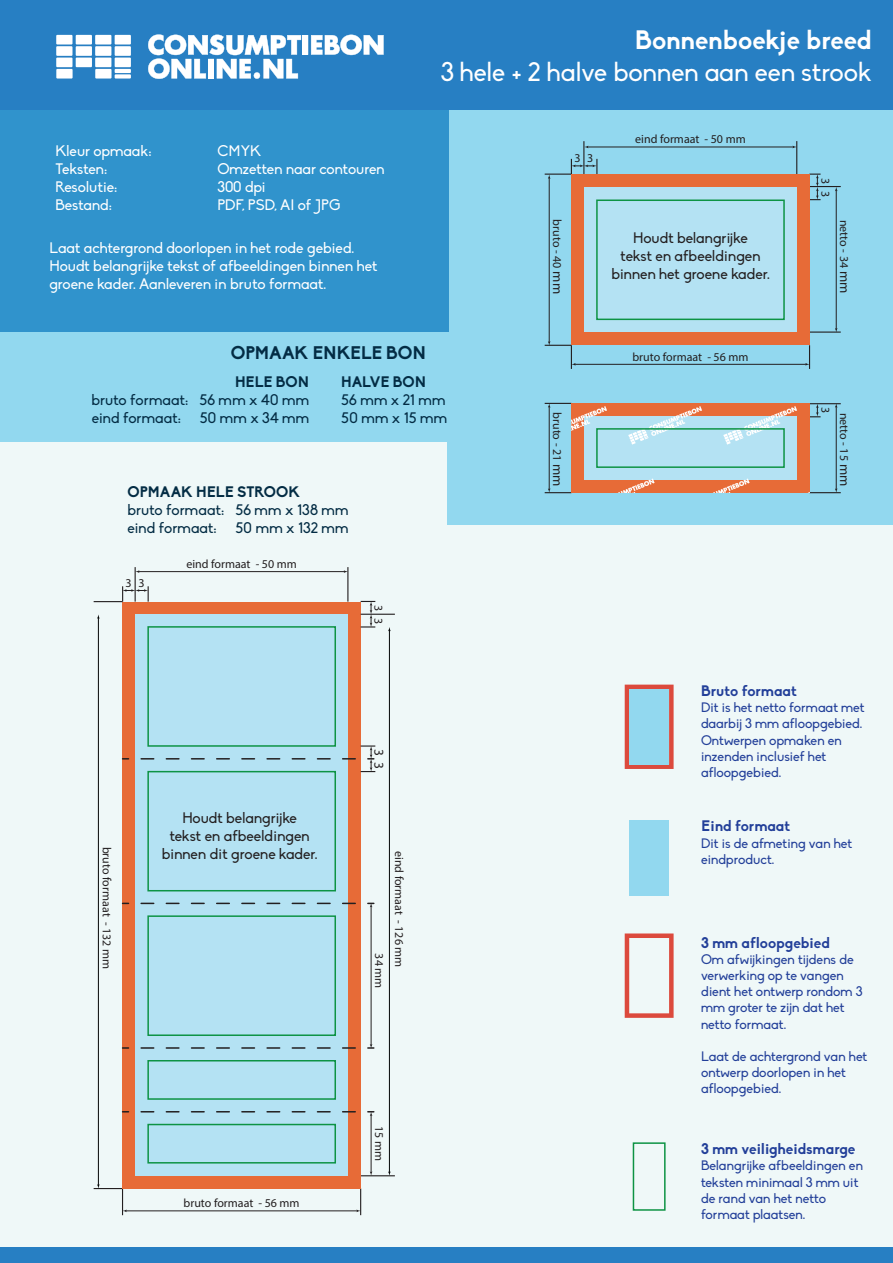
<style>
.page{position:relative;width:893px;height:1263px;background:#fff}
.page>*{position:absolute;margin:0;border:0;box-sizing:border-box;transform-origin:0 0}
.t1{font:26.25px "Biko";color:#fff}
.t2{font:700 26.25px "Biko";color:#fff}
.t3{font:700 18px "Biko";letter-spacing:-.005em;color:#032c44}
.t4{font:15px/18px "Biko";color:#fff}
.t5{font:15px/18px "Biko";color:#231f20;text-align:center}
.t6{font:15px/18px "Biko";letter-spacing:.01em;color:#032c44}
.t7{font:700 15px "Biko";color:#223f99}
.t8{font:700 15px "Biko";color:#032c44}
.t9{font:13.5px/16.2px "Biko";color:#223f99}
.t10{font:13.5px "Myriad Pro";color:#231f20}
.t11{font:12px/18.6px "Myriad Pro";color:#231f20}
.s1{font-size:13.5px}
</style>
<div class="page">
<div style="left:0;top:359px;width:893px;height:904px;background:#eff8f8"></div>
<div style="left:0;top:109px;width:893px;height:333px;background:#92d8ef"></div>
<div style="left:447px;top:175px;width:446px;height:350px;background:#92d8ef"></div>
<div style="left:0;top:109px;width:449px;height:222px;background:#3093cc"></div>
<div style="left:0;top:0;width:893px;height:109px;background:#277fc3"></div>
<div style="left:56px;top:69px;width:17px;height:10px;background:#fff"></div>
<div style="left:95px;top:69px;width:17px;height:10px;background:#fff"></div>
<div style="left:56px;top:58px;width:16px;height:9px;background:#fff"></div>
<div style="left:76px;top:58px;width:16px;height:9px;background:#fff"></div>
<div style="left:95px;top:58px;width:16px;height:9px;background:#fff"></div>
<div style="left:115px;top:58px;width:16px;height:9px;background:#fff"></div>
<div style="left:56px;top:46px;width:16px;height:10px;background:#fff"></div>
<div style="left:76px;top:46px;width:16px;height:10px;background:#fff"></div>
<div style="left:95px;top:46px;width:16px;height:10px;background:#fff"></div>
<div style="left:115px;top:46px;width:16px;height:10px;background:#fff"></div>
<div style="left:56px;top:35px;width:16px;height:10px;background:#fff"></div>
<div style="left:76px;top:35px;width:16px;height:10px;background:#fff"></div>
<div style="left:95px;top:35px;width:16px;height:10px;background:#fff"></div>
<div style="left:115px;top:35px;width:16px;height:10px;background:#fff"></div>
<div style="left:115px;top:74px;width:16px;height:5px;background:#fff"></div>
<hr style="left:115px;top:69px;width:16px;height:4px;background:#fff">
<svg style="left:148px;top:34px;width:236px;height:45px"></svg>
<div style="left:0;top:1247px;width:893px;height:16px;background:#277fc3"></div>
<hr style="left:836px;top:190px;width:1px;height:139px;background:#231f20">
<hr style="left:549px;top:177px;width:1px;height:166px;background:#231f20">
<hr style="left:809px;top:331px;width:32px;height:2px;background:#231f20">
<hr style="left:574px;top:364px;width:233px;height:1px;background:#231f20">
<svg style="left:805px;top:345px;width:5px;height:24px"></svg>
<svg style="left:545px;top:341px;width:31px;height:28px"></svg>
<hr style="left:583px;top:141px;width:1px;height:33px;background:#231f20">
<hr style="left:796px;top:141px;width:1px;height:33px;background:#231f20">
<hr style="left:587px;top:147px;width:207px;height:1px;background:#231f20">
<svg style="left:809px;top:174px;width:12px;height:26px"></svg>
<hr style="left:809px;top:186px;width:32px;height:1px;background:#231f20">
<svg style="left:545px;top:159px;width:52px;height:20px"></svg>
<div style="left:571px;top:175px;width:238px;height:170px;background:#e76b37"></div>
<div style="left:584px;top:187px;width:213px;height:145px;background:#b4e2f3"></div>
<div style="left:596px;top:199px;width:189px;height:121px;border:2px solid #0d9344"></div>
<hr style="left:836px;top:406px;width:1px;height:84px;background:#231f20">
<svg style="left:809px;top:404px;width:12px;height:13px"></svg>
<hr style="left:809px;top:403px;width:32px;height:1px;background:#231f20">
<hr style="left:809px;top:492px;width:32px;height:1px;background:#231f20">
<hr style="left:549px;top:406px;width:1px;height:84px;background:#231f20">
<svg style="left:545px;top:488px;width:26px;height:5px"></svg>
<svg style="left:545px;top:403px;width:26px;height:5px"></svg>
<svg style="left:571px;top:403px;width:238px;height:90px;background:#cab8af"></svg>
<div style="left:596px;top:428px;width:189px;height:40px;border:2px solid #0d9344"></div>
<hr style="left:389px;top:630px;width:1px;height:543px;background:#030505">
<hr style="left:361px;top:1175px;width:34px;height:1px;background:#231f20">
<hr style="left:125px;top:1210px;width:233px;height:1px;background:#231f20">
<svg style="left:356px;top:1188px;width:5px;height:27px"></svg>
<hr style="left:371px;top:906px;width:1px;height:139px;background:#231f20">
<hr style="left:98px;top:617px;width:1px;height:569px;background:#030505">
<svg style="left:94px;top:1184px;width:33px;height:31px"></svg>
<div style="left:123px;top:602px;width:238px;height:586px;background:#e76b37"></div>
<div style="left:135px;top:614px;width:213px;height:562px;background:#b4e2f3"></div>
<div style="left:147px;top:771px;width:189px;height:120px;border:2px solid #0d9344"></div>
<div style="left:147px;top:626px;width:189px;height:121px;border:2px solid #0d9344"></div>
<div style="left:147px;top:915px;width:189px;height:121px;border:2px solid #0d9344"></div>
<div style="left:147px;top:1060px;width:189px;height:40px;border:2px solid #0d9344"></div>
<div style="left:147px;top:1124px;width:189px;height:39px;border:2px solid #0d9344"></div>
<svg style="left:141px;top:903px;width:215px;height:1px"></svg>
<svg style="left:368px;top:903px;width:6px;height:4px"></svg>
<svg style="left:123px;top:1047px;width:6px;height:2px"></svg>
<svg style="left:141px;top:1047px;width:215px;height:2px"></svg>
<svg style="left:368px;top:1044px;width:6px;height:5px"></svg>
<hr style="left:371px;top:1115px;width:1px;height:58px;background:#231f20">
<svg style="left:141px;top:1111px;width:215px;height:1px"></svg>
<svg style="left:368px;top:1111px;width:6px;height:5px"></svg>
<svg style="left:625px;top:933px;width:49px;height:85px"></svg>
<div style="left:629px;top:820px;width:40px;height:76px;background:#92d8ef"></div>
<div style="left:633px;top:1142px;width:33px;height:69px;border:2px solid #0d9344"></div>
<svg style="left:625px;top:685px;width:49px;height:84px"></svg>
<div style="left:629px;top:689px;width:40px;height:75px;background:#92d8ef"></div>
<hr style="left:361px;top:614px;width:34px;height:1px;background:#231f20">
<hr style="left:135px;top:567px;width:1px;height:35px;background:#231f20">
<hr style="left:347px;top:567px;width:1px;height:35px;background:#231f20">
<hr style="left:138px;top:571px;width:207px;height:1px;background:#231f20">
<svg style="left:361px;top:601px;width:14px;height:26px"></svg>
<svg style="left:94px;top:586px;width:55px;height:16px"></svg>
<svg style="left:141px;top:745px;width:234px;height:27px"></svg>
<h1 class="t2" style="left:635px;top:24px;width:238px">Bonnenboekje breed</h1>
<h1 class="t1" style="left:441px;top:57px;width:432px">3 hele + 2 halve bonnen aan een strook</h1>
<p class="t4" style="left:55px;top:142px;width:98px">Kleur opmaak:</p>
<p class="t4" style="left:217px;top:142px;width:45px">CMYK</p>
<p class="t4" style="left:55px;top:160px;width:53px">Teksten:</p>
<p class="t4" style="left:217px;top:160px;width:169px">Omzetten naar contouren</p>
<p class="t4" style="left:55px;top:178px;width:63px">Resolutie:</p>
<p class="t4" style="left:217px;top:178px;width:50px">300 dpi</p>
<p class="t4" style="left:55px;top:196px;width:58px">Bestand:</p>
<p class="t4" style="left:217px;top:196px;width:125px">PDF, PSD, AI of JPG</p>
<p class="t4" style="left:49px;top:239px;width:329px">Laat achtergrond doorlopen in het rode gebied.<br>Houdt belangrijke tekst of afbeeldingen binnen het groene kader. Aanleveren in bruto formaat.</p>
<h2 class="t3" style="left:231px;top:342px;width:197px">OPMAAK ENKELE BON</h2>
<p class="t8" style="left:235px;top:373px;width:76px">HELE BON</p>
<p class="t6" style="left:92px;top:391px;width:219px">bruto formaat: 56 mm x 40 mm eind formaat: 50 mm x 34 mm</p>
<p class="t8" style="left:341px;top:373px;width:86px">HALVE BON</p>
<p class="t6" style="left:341px;top:391px;width:107px">56 mm x 21 mm<br>50 mm x 15 mm</p>
<p class="t8" style="left:128px;top:483px;width:174px">OPMAAK HELE STROOK</p>
<p class="t6" style="left:128px;top:502px;width:223px">bruto formaat: 56 mm x 138 mm eind formaat: 50 mm x 132 mm</p>
<p class="t11" style="left:126px;top:573px;width:8px">3</p>
<p class="t11" style="left:138px;top:573px;width:8px">3</p>
<p class="t11" style="left:186px;top:554px;width:112px">eind formaat - 50 mm</p>
<p class="t11" style="left:388px;top:605px;width:8px;rotate:90deg">3</p>
<p class="t11" style="left:388px;top:618px;width:8px;rotate:90deg">3</p>
<p class="t10" style="left:387px;top:749px;width:21px;rotate:90deg">3 3</p>
<p class="t11" style="left:575px;top:149px;width:20px">3 3</p>
<p class="t11" style="left:635px;top:130px;width:112px">eind formaat - 50 mm</p>
<p class="t11" style="left:567px;top:219px;width:76px;rotate:90deg">bruto - 40 <span class="s1">mm</span></p>
<p class="t5" style="left:611px;top:229px;width:160px">Houdt belangrijke<br>tekst en afbeeldingen binnen het groene kader.</p>
<p class="t11" style="left:567px;top:412px;width:76px;rotate:90deg">bruto - 21 <span class="s1">mm</span></p>
<p class="t11" style="left:632px;top:347px;width:117px">bruto formaat - 56 mm</p>
<p class="t11" style="left:835px;top:178px;width:20px;rotate:90deg">3 3</p>
<p class="t11" style="left:854px;top:220px;width:75px;rotate:90deg">netto - 34 <span class="s1">mm</span></p>
<p class="t11" style="left:854px;top:407px;width:80px;text-indent:5px;rotate:90deg">netto - 15 <span class="s1">mm<br></span>3</p>
<p class="t7" style="left:701px;top:682px;width:98px">Bruto formaat</p>
<p class="t9" style="left:701px;top:700px;width:165px">Dit is het netto formaat met daarbij 3 mm afloopgebied.<br>Ontwerpen opmaken en inzenden inclusief het afloopgebied.</p>
<p class="t5" style="left:162px;top:809px;width:157px">Houdt belangrijke<br>tekst en afbeeldingen binnen dit groene kader.</p>
<p class="t7" style="left:701px;top:817px;width:91px">Eind formaat</p>
<p class="t9" style="left:701px;top:835px;width:153px">Dit is de afmeting van het eindproduct.</p>
<p class="t11" style="left:116px;top:847px;width:124px;rotate:90deg">bruto formaat - 132 mm</p>
<p class="t11" style="left:409px;top:851px;width:118px;rotate:90deg">eind formaat - 126 mm</p>
<p class="t7" style="left:701px;top:933px;width:130px">3 mm afloopgebied</p>
<p class="t9" style="left:701px;top:951px;width:163px">Om afwijkingen tijdens de verwerking op te vangen dient het ontwerp rondom 3 mm groter te zijn dat het netto formaat.</p>
<p class="t9" style="left:701px;top:1048px;width:168px">Laat de achtergrond van het ontwerp doorlopen in het afloopgebied.</p>
<p class="t11" style="left:389px;top:953px;width:36px;rotate:90deg">34 mm</p>
<p class="t11" style="left:184px;top:1194px;width:117px">bruto formaat - 56 mm</p>
<p class="t11" style="left:389px;top:1126px;width:36px;rotate:90deg">15 mm</p>
<p class="t7" style="left:701px;top:1140px;width:156px">3 mm veiligheidsmarge</p>
<p class="t9" style="left:701px;top:1158px;width:163px">Belangrijke afbeeldingen en teksten minimaal 3 mm uit de rand van het netto formaat plaatsen.</p>
</div>
